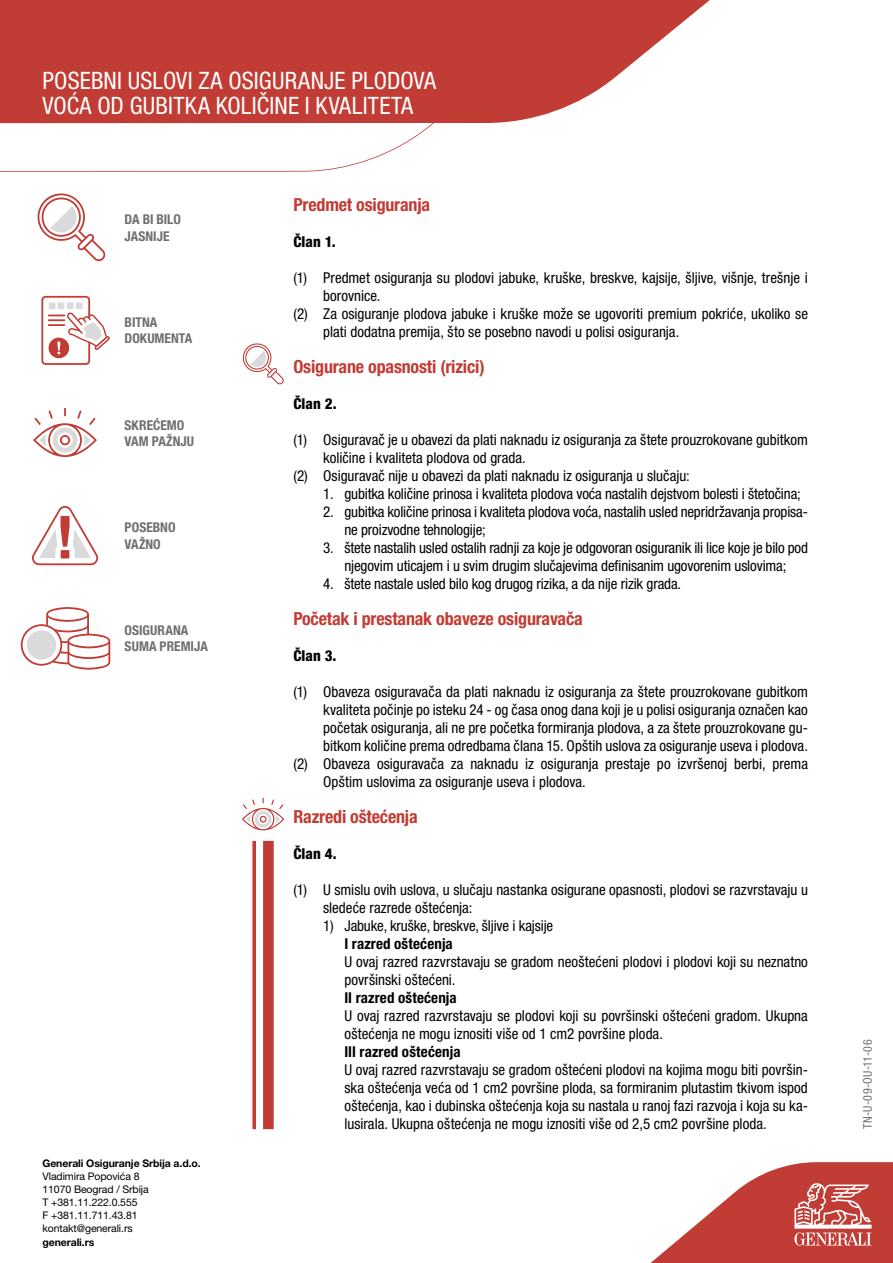
<style>
.page{position:relative;width:893px;height:1263px;background:#fff}
.page>*{position:absolute;margin:0;border:0;box-sizing:border-box;transform-origin:0 0}
.t1{font:condensed 24px/25.5px "Helvetica Neue LT Pro";letter-spacing:.005em;color:#fff}
.t2{font:700 condensed 18px "Helvetica Neue LT Pro";letter-spacing:-.01em;color:#c13c34}
.t3{font:condensed 15px/18px "Helvetica Neue LT Pro";letter-spacing:-.005em;color:#000}
.t4{font:700 condensed 15px "Helvetica Neue LT Pro";letter-spacing:.01em;color:#000}
.t5{font:800 condensed 15px "Helvetica Neue LT Pro";color:#000}
.t6{font:700 condensed 13.5px/16.5px "Helvetica Neue LT Pro";color:#706f6f}
.t7{font:condensed 12px "Helvetica Neue LT Pro";letter-spacing:.03em;color:#706f6f}
.t8{font:10.5px/13px "Helvetica Neue LT Pro";letter-spacing:-.01em;color:#000}
.t9{font:700 10.5px "Helvetica Neue LT Pro";letter-spacing:-.01em;color:#000}
</style>
<div class="page">
<svg style="left:0;top:123px;width:434px;height:49px"></svg>
<svg style="left:0;top:0;width:710px;height:123px;background:#c7514a"></svg>
<svg style="left:650px;top:1162px;width:243px;height:101px"></svg>
<svg style="left:37px;top:193px;width:69px;height:69px"></svg>
<svg style="left:41px;top:296px;width:69px;height:69px"></svg>
<svg style="left:33px;top:408px;width:64px;height:49px"></svg>
<svg style="left:32px;top:506px;width:66px;height:59px"></svg>
<svg style="left:21px;top:607px;width:89px;height:63px"></svg>
<div style="left:27px;top:630px;width:29px;height:30px;background:#dadada;border-radius:50%"></div>
<svg style="left:242px;top:343px;width:42px;height:42px"></svg>
<svg style="left:242px;top:798px;width:42px;height:32px"></svg>
<div style="left:263px;top:841px;width:11px;height:288px;background:#c13c34"></div>
<svg style="left:252px;top:841px;width:4px;height:288px"></svg>
<h1 class="t1" style="left:43px;top:67px;width:395px">POSEBNI USLOVI ZA OSIGURANJE PLODOVA<br>VOĆA OD GUBITKA KOLIČINE I KVALITETA</h1>
<p class="t6" style="left:125px;top:211px;width:58px">DA BI BILO<br>JASNIJE</p>
<p class="t6" style="left:125px;top:314px;width:69px">BITNA<br>DOKUMENTA</p>
<p class="t6" style="left:125px;top:416px;width:71px">SKREĆEMO<br>VAM PAŽNJU</p>
<p class="t6" style="left:125px;top:519px;width:52px">POSEBNO<br>VAŽNO</p>
<p class="t6" style="left:125px;top:622px;width:85px">OSIGURANA<br>SUMA PREMIJA</p>
<p class="t9" style="left:43px;top:1157px;width:160px">Generali Osiguranje Srbija a.d.o.</p>
<p class="t8" style="left:43px;top:1170px;width:108px">Vladimira Popovića 8<br>11070 Beograd / Srbija<br>T +381.11.222.0.555<br>F +381.11.711.43.81 kontakt@generali.rs</p>
<p class="t9" style="left:43px;top:1235px;width:53px">generali.rs</p>
<p class="t2" style="left:293px;top:194px;width:138px">Predmet osiguranja</p>
<p class="t5" style="left:293px;top:232px;width:44px">Član 1.</p>
<p class="t3" style="left:293px;top:269px;width:516px">(1) Predmet osiguranja su plodovi jabuke, kruške, breskve, kajsije, šljive, višnje, trešnje i</p>
<p class="t3" style="left:323px;top:287px;width:59px">borovnice.</p>
<p class="t3" style="left:293px;top:305px;width:516px">(2) Za osiguranje plodova jabuke i kruške može se ugovoriti premium pokriće, ukoliko se</p>
<p class="t3" style="left:323px;top:323px;width:358px">plati dodatna premija, što se posebno navodi u polisi osiguranja.</p>
<p class="t2" style="left:293px;top:356px;width:193px">Osigurane opasnosti (rizici)</p>
<p class="t5" style="left:293px;top:394px;width:45px">Član 2.</p>
<p class="t3" style="left:293px;top:431px;width:516px">(1) Osiguravač je u obavezi da plati naknadu iz osiguranja za štete prouzrokovane gubitkom</p>
<p class="t3" style="left:323px;top:449px;width:204px">količine i kvaliteta plodova od grada.</p>
<p class="t3" style="left:293px;top:467px;width:398px">(2) Osiguravač nije u obavezi da plati naknadu iz osiguranja u slučaju:</p>
<p class="t3" style="left:323px;top:485px;width:479px">1. gubitka količine prinosa i kvaliteta plodova voća nastalih dejstvom bolesti i štetočina;</p>
<p class="t3" style="left:344px;top:503px;width:465px;text-indent:-21px">2. gubitka količine prinosa i kvaliteta plodova voća, nastalih usled nepridržavanja propisa&shy;ne proizvodne tehnologije;</p>
<p class="t3" style="left:323px;top:539px;width:486px;text-align:center">3. štete nastalih usled ostalih radnji za koje je odgovoran osiguranik ili lice koje je bilo pod njegovim uticajem i u svim drugim slučajevima definisanim ugovorenim uslovima;</p>
<p class="t3" style="left:323px;top:575px;width:359px">4. štete nastale usled bilo kog drugog rizika, a da nije rizik grada.</p>
<p class="t2" style="left:293px;top:608px;width:291px">Početak i prestanak obaveze osiguravača</p>
<p class="t5" style="left:293px;top:646px;width:45px">Član 3.</p>
<p class="t3" style="left:293px;top:683px;width:516px">(1) Obaveza osiguravača da plati naknadu iz osiguranja za štete prouzrokovane gubitkom</p>
<p class="t3" style="left:323px;top:701px;width:486px">kvaliteta počinje po isteku 24 - og časa onog dana koji je u polisi osiguranja označen kao</p>
<p class="t3" style="left:323px;top:719px;width:486px">početak osiguranja, ali ne pre početka formiranja plodova, a za štete prouzrokovane gu-</p>
<p class="t3" style="left:323px;top:737px;width:486px">bitkom količine prema odredbama člana 15. Opštih uslova za osiguranje useva i plodova.</p>
<p class="t3" style="left:293px;top:755px;width:516px">(2) Obaveza osiguravača za naknadu iz osiguranja prestaje po izvršenoj berbi, prema</p>
<p class="t3" style="left:323px;top:773px;width:264px">Opštim uslovima za osiguranje useva i plodova.</p>
<p class="t2" style="left:293px;top:806px;width:126px">Razredi oštećenja</p>
<p class="t5" style="left:293px;top:844px;width:45px">Član 4.</p>
<p class="t3" style="left:323px;top:881px;width:486px;text-indent:-30px">(1) U smislu ovih uslova, u slučaju nastanka osigurane opasnosti, plodovi se razvrstavaju u sledeće razrede oštećenja:</p>
<p class="t3" style="left:323px;top:917px;width:232px">1) Jabuke, kruške, breskve, šljive i kajsije</p>
<p class="t4" style="left:344px;top:935px;width:110px">I razred oštećenja</p>
<p class="t3" style="left:344px;top:953px;width:465px">U ovaj razred razvrstavaju se gradom neoštećeni plodovi i plodovi koji su neznatno površinski oštećeni.</p>
<p class="t4" style="left:344px;top:989px;width:114px">II razred oštećenja</p>
<p class="t3" style="left:344px;top:1007px;width:465px">U ovaj razred razvrstavaju se plodovi koji su površinski oštećeni gradom. Ukupna oštećenja ne mogu iznositi više od 1 cm2 površine ploda.</p>
<p class="t4" style="left:344px;top:1043px;width:118px">III razred oštećenja</p>
<p class="t3" style="left:344px;top:1061px;width:465px;text-align:justify">U ovaj razred razvrstavaju se gradom oštećeni plodovi na kojima mogu biti površin&shy;ska oštećenja veća od 1 cm2 površine ploda, sa formiranim plutastim tkivom ispod oštećenja, kao i dubinska oštećenja koja su nastala u ranoj fazi razvoja i koja su ka&shy;lusirala. Ukupna oštećenja ne mogu iznositi više od 2,5 cm2 površine ploda.</p>
<p class="t7" style="left:860px;top:1129px;width:91px;rotate:-90deg">TN-U-09-OU-11-06</p>
</div>
